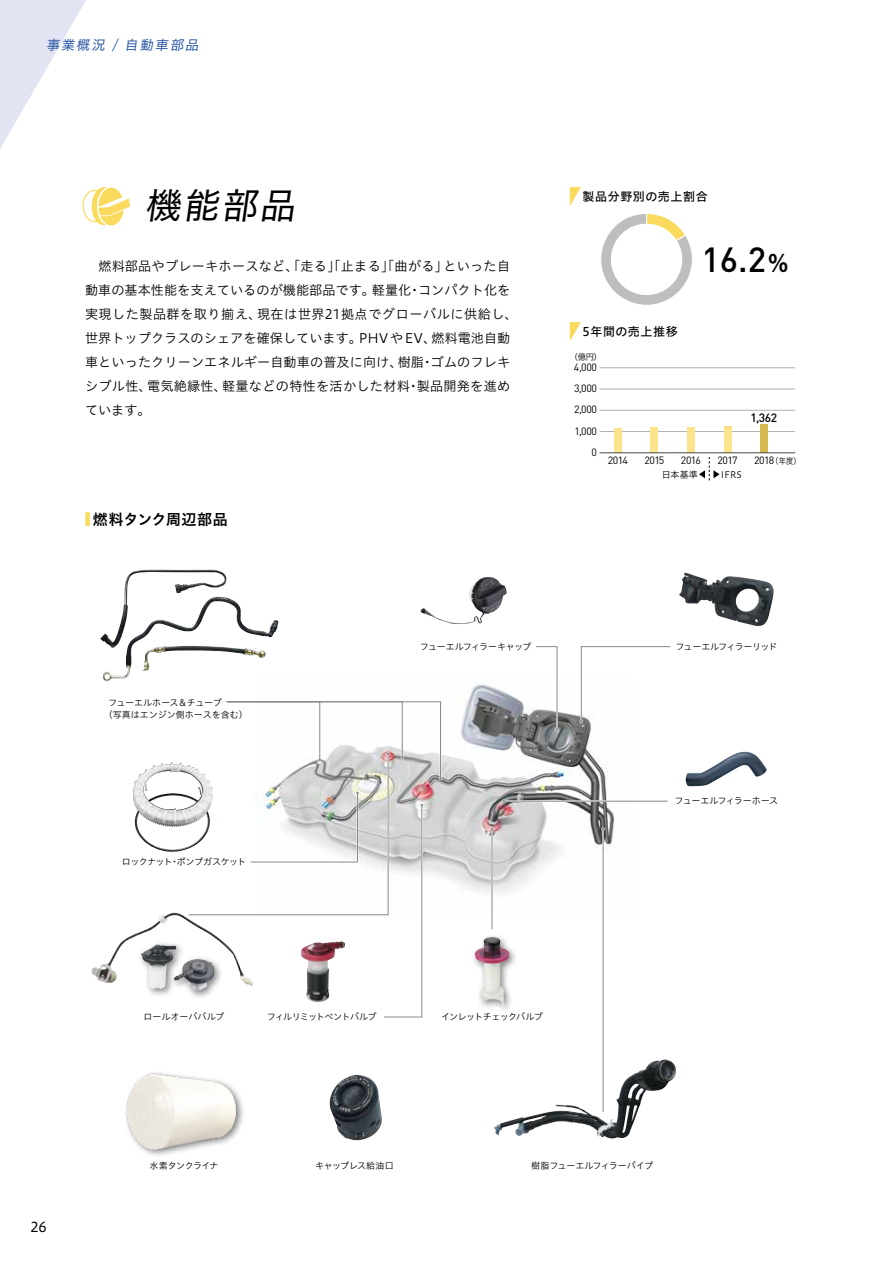
<style>
.page{position:relative;width:893px;height:1263px;background:#fff}
.page>*{position:absolute;margin:0;border:0;box-sizing:border-box;transform-origin:0 0}
.t1{font:36px "Hiragino UD Sans Std W4";color:#000}
.t2{font:500 34.5px "DIN";color:#000}
.t3{font:15px "Hiragino UD Sans Std W6";letter-spacing:.01em;color:#000}
.t4{font:13.5px "Hiragino UD Sans Std W4";color:#2e59a7}
.t5{font:13.5px "Hiragino UD Sans Std W4";color:#000}
.t6{font:13.2px/24px "Hiragino UD Sans Std W3";letter-spacing:.01em;color:#000}
.t7{font:12px "Hiragino UD Sans Std W5";letter-spacing:.05em;color:#000}
.t8{font:500 12px "DIN";color:#000}
.t9{font:10.5px "DIN";letter-spacing:-.04em;color:#000}
.t10{font:9px "Hiragino UD Sans Std W3";letter-spacing:-.03em;color:#000}
.t11{font:9px "Hiragino UD Sans Std W3";letter-spacing:-.055em;color:#000}
.t12{font:9px/12px "Hiragino UD Sans Std W3";color:#000}
.t13{font:9px "Hiragino UD Sans Std W3";letter-spacing:-.075em;color:#000}
.t14{font:9px "Hiragino UD Sans Std W3";letter-spacing:-.07em;color:#000}
.t15{font:9px "Hiragino UD Sans Std W3";letter-spacing:.01em;color:#000}
.t16{font:8.25px "Hiragino UD Sans F Std W3";color:#000}
.t17{font:8.25px "Hiragino UD Sans F Std W3";color:#000;scale:.9 1}
.s1{font-size:18px;color:#f9da5c}
.s2{font-family:"Hiragino UD Sans Std W6";font-weight:400;font-size:24.15px}
</style>
<div class="page">
<svg style="left:0;top:0;width:86px;height:149px"></svg>
<svg style="left:83px;top:187px;width:47px;height:38px"></svg>
<img style="left:442px;top:684px;width:173px;height:208px">
<img style="left:679px;top:573px;width:33px;height:31px">
<img style="left:420px;top:577px;width:87px;height:47px">
<img style="left:100px;top:569px;width:143px;height:112px">
<img style="left:686px;top:752px;width:81px;height:34px">
<img style="left:135px;top:793px;width:52px;height:59px">
<img style="left:133px;top:763px;width:38px;height:59px">
<img style="left:91px;top:912px;width:96px;height:71px">
<div style="left:170px;top:954px;width:54px;height:46px;background:#fff"></div>
<img style="left:185px;top:962px;width:2px;height:26px">
<div style="left:137px;top:940px;width:48px;height:58px;background:#000;opacity:.5"></div>
<svg style="left:150px;top:944px;width:8px;height:5px"></svg>
<div style="left:470px;top:933px;width:48px;height:82px;background:#000;opacity:.5"></div>
<img style="left:475px;top:937px;width:35px;height:70px">
<div style="left:123px;top:1070px;width:123px;height:88px;background:#000;opacity:.5"></div>
<img style="left:126px;top:1070px;width:116px;height:83px">
<img style="left:329px;top:1074px;width:53px;height:67px">
<img style="left:551px;top:1059px;width:113px;height:65px">
<svg style="left:570px;top:187px;width:11px;height:19px"></svg>
<svg style="left:570px;top:322px;width:11px;height:19px"></svg>
<hr style="left:600px;top:431px;width:195px;height:1px;background:#b0b0b1">
<hr style="left:600px;top:410px;width:195px;height:1px;background:#b0b0b1">
<hr style="left:600px;top:389px;width:195px;height:1px;background:#b0b0b1">
<hr style="left:600px;top:367px;width:195px;height:1px;background:#b0b0b1">
<div style="left:614px;top:428px;width:8px;height:25px;background:#fbe48b"></div>
<div style="left:651px;top:428px;width:7px;height:25px;background:#fbe48b"></div>
<div style="left:687px;top:428px;width:8px;height:25px;background:#fbe48b"></div>
<div style="left:724px;top:426px;width:7px;height:27px;background:#fbe48b"></div>
<div style="left:760px;top:424px;width:8px;height:29px;background:#d4ba4f"></div>
<hr style="left:600px;top:452px;width:195px;height:1px;background:#4c4948">
<svg style="left:699px;top:457px;width:20px;height:24px"></svg>
<svg style="left:601px;top:213px;width:91px;height:92px"></svg>
<svg style="left:580px;top:646px;width:91px;height:77px"></svg>
<hr style="left:504px;top:800px;width:164px;height:2px;background:#fff">
<hr style="left:504px;top:801px;width:164px;height:1px;background:#898989">
<hr style="left:602px;top:829px;width:2px;height:283px;background:#fff">
<hr style="left:603px;top:829px;width:1px;height:283px;background:#898989">
<svg style="left:601px;top:827px;width:4px;height:4px"></svg>
<hr style="left:491px;top:829px;width:2px;height:100px;background:#fff">
<hr style="left:492px;top:829px;width:1px;height:100px;background:#898989">
<svg style="left:490px;top:827px;width:4px;height:4px"></svg>
<svg style="left:534px;top:646px;width:25px;height:85px"></svg>
<svg style="left:187px;top:701px;width:255px;height:317px"></svg>
<p class="t4" style="left:46px;top:35px;width:157px">事業概況 / 自動車部品</p>
<h1 class="t1" style="left:145px;top:178px;width:159px">機能部品</h1>
<p class="t6" style="left:85px;top:253px;width:434px">　燃料部品やブレーキホースなど、「走る」「止まる」「曲がる」といった自動車の基本性能を支えているのが機能部品です。軽量化・コンパクト化を実現した製品群を取り揃え、現在は世界21拠点でグローバルに供給し、世界トップクラスのシェアを確保しています。PHVやEV、燃料電池自動車といったクリーンエネルギー自動車の普及に向け、樹脂・ゴムのフレキシブル性、電気絶縁性、軽量などの特性を活かした材料・製品開発を進めています。</p>
<p class="t3" style="left:85px;top:507px;width:144px"><span class="s1">■</span> 燃料タンク周辺部品</p>
<p class="t7" style="left:583px;top:188px;width:127px">製品分野別の売上割合</p>
<p class="t7" style="left:583px;top:323px;width:97px">5年間の売上推移</p>
<p class="t16" style="left:570px;top:350px;width:34px">（億円）</p>
<p class="t9" style="left:574px;top:360px;width:24px">4,000</p>
<p class="t9" style="left:574px;top:382px;width:24px">3,000</p>
<p class="t9" style="left:574px;top:403px;width:24px">2,000</p>
<p class="t9" style="left:574px;top:424px;width:24px">1,000</p>
<h2 class="t2" style="left:701px;top:237px;width:90px">16.2<span class="s2">％</span></h2>
<p class="t8" style="left:751px;top:410px;width:28px">1,362</p>
<p class="t9" style="left:591px;top:445px;width:7px">0</p>
<p class="t17" style="left:771px;top:454px;width:34px">（年度）</p>
<p class="t9" style="left:608px;top:454px;width:22px">2014</p>
<p class="t9" style="left:644px;top:454px;width:22px">2015</p>
<p class="t9" style="left:681px;top:454px;width:22px">2016</p>
<p class="t9" style="left:717px;top:454px;width:22px">2017</p>
<p class="t9" style="left:754px;top:454px;width:22px">2018</p>
<p class="t10" style="left:662px;top:468px;width:37px">日本基準</p>
<p class="t10" style="left:721px;top:468px;width:22px">IFRS</p>
<p class="t12" style="left:104px;top:696px;width:145px;text-indent:4px">フューエルホース＆チューブ<br>（写真はエンジン側ホースを含む）</p>
<p class="t11" style="left:122px;top:855px;width:126px">ロックナット・ポンプガスケット</p>
<p class="t11" style="left:420px;top:640px;width:113px">フューエルフィラーキャップ</p>
<p class="t13" style="left:675px;top:640px;width:103px">フューエルフィラーリッド</p>
<p class="t10" style="left:674px;top:794px;width:105px">フューエルフィラーホース</p>
<p class="t15" style="left:143px;top:1010px;width:82px">ロールオーババルブ</p>
<p class="t13" style="left:267px;top:1010px;width:111px">フィルリミットベントバルブ</p>
<p class="t14" style="left:441px;top:1010px;width:103px">インレットチェックバルブ</p>
<p class="t5" style="left:30px;top:1217px;width:18px">26</p>
<p class="t11" style="left:149px;top:1159px;width:71px">水素タンクライナ</p>
<p class="t10" style="left:315px;top:1159px;width:80px">キャップレス給油口</p>
<p class="t10" style="left:531px;top:1159px;width:123px">樹脂フューエルフィラーパイプ</p>
</div>
